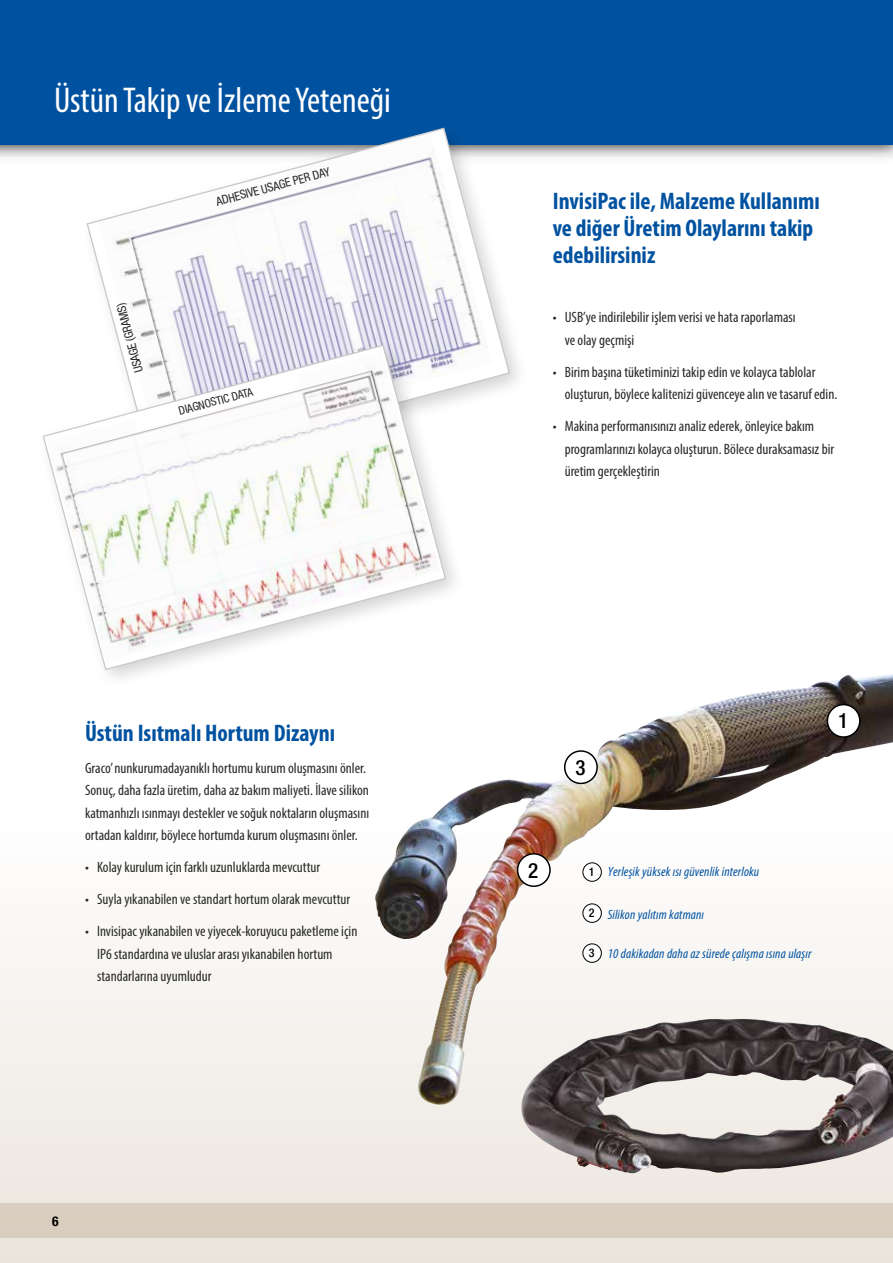
<style>
.page{position:relative;width:893px;height:1263px;background:#fff}
.page>*{position:absolute;margin:0;border:0;box-sizing:border-box;transform-origin:0 0}
.t1{font:condensed 36px "Myriad Pro";color:#fff}
.t2{font:700 condensed 24px/27px "Myriad Pro";color:#0052a0}
.t3{font:500 condensed 21px "Helvetica Neue LT Std";color:#000}
.t4{font:condensed 15px/22.5px "Myriad Pro";color:#282827}
.t5{font:italic condensed 13.5px "Myriad Pro";letter-spacing:.01em;color:#0052a0}
.t6{font:700 condensed 13.5px "Helvetica Neue LT Std";color:#000}
.t7{font:condensed 12.15px "Helvetica Neue LT Std";color:#282827}
.t8{font:500 condensed 12px "Helvetica Neue LT Std";color:#000}
.t9{font:condensed 11.55px "Helvetica Neue LT Std";color:#282827}
</style>
<div class="page">
<div style="left:0;top:808px;width:893px;height:455px;background:linear-gradient(to bottom,#fff,#ebe5dc)"></div>
<img style="left:374px;top:674px;width:519px;height:432px">
<img style="left:521px;top:1019px;width:372px;height:156px">
<div style="left:0;top:1203px;width:893px;height:35px;background:#d9cdbe"></div>
<div style="left:0;top:0;width:893px;height:145px;background:#0052a0"></div>
<div style="left:583px;top:863px;width:18px;height:18px;background:#fff;border-radius:50%"></div>
<div style="left:582px;top:862px;width:20px;height:20px;border:1px solid #000;border-radius:50%"></div>
<div style="left:583px;top:904px;width:18px;height:18px;background:#fff;border-radius:50%"></div>
<div style="left:582px;top:903px;width:20px;height:20px;border:1px solid #000;border-radius:50%"></div>
<div style="left:583px;top:944px;width:18px;height:18px;background:#fff;border-radius:50%"></div>
<div style="left:582px;top:943px;width:20px;height:20px;border:1px solid #000;border-radius:50%"></div>
<div style="left:518px;top:854px;width:32px;height:32px;background:#fff;border-radius:50%"></div>
<div style="left:517px;top:853px;width:34px;height:34px;border:2px solid #000;border-radius:50%"></div>
<div style="left:565px;top:751px;width:32px;height:32px;background:#fff;border-radius:50%"></div>
<div style="left:564px;top:750px;width:34px;height:34px;border:2px solid #000;border-radius:50%"></div>
<div style="left:80px;top:122px;width:450px;height:367px;background:#000;opacity:.18"></div>
<svg style="left:86px;top:127px;width:425px;height:343px"></svg>
<div style="left:36px;top:338px;width:430px;height:352px;background:#000;opacity:.18"></div>
<svg style="left:42px;top:344px;width:405px;height:327px"></svg>
<svg style="left:133px;top:375px;width:166px;height:56px"></svg>
<div style="left:827px;top:705px;width:33px;height:32px;background:#fff;border-radius:50%"></div>
<div style="left:827px;top:704px;width:33px;height:34px;border:2px solid #000;border-radius:50%"></div>
<h1 class="t1" style="left:54px;top:78px;width:338px">Üstün Takip ve İzleme Yeteneği</h1>
<p class="t7" style="left:215px;top:195px;width:119px;rotate:-15deg">ADHESIVE USAGE PER DAY</p>
<p class="t7" style="left:132px;top:374px;width:73px;rotate:-105deg">USAGE (GRAMS)</p>
<p class="t9" style="left:177px;top:405px;width:78px;rotate:-15deg">DIAGNOSTIC DATA</p>
<h2 class="t2" style="left:85px;top:719px;width:251px">Üstün Isıtmalı Hortum Dizaynı</h2>
<p class="t4" style="left:85px;top:756px;width:286px">Graco’ nunkurumadayanıklı hortumu kurum oluşmasını önler.<br>Sonuç, daha fazla üretim, daha az bakım maliyeti. İlave silikon katmanhızlı ısınmayı destekler ve soğuk noktaların oluşmasını ortadan kaldırır, böylece hortumda kurum oluşmasını önler.</p>
<p class="t4" style="left:85px;top:856px;width:237px">• Kolay kurulum için farklı uzunluklarda mevcuttur</p>
<p class="t4" style="left:85px;top:888px;width:267px">• Suyla yıkanabilen ve standart hortum olarak mevcuttur</p>
<p class="t4" style="left:97px;top:920px;width:262px;text-indent:-12px">• Invisipac yıkanabilen ve yiyecek-koruyucu paketleme için<br>IP6 standardına ve uluslar arası yıkanabilen hortum standarlarına uyumludur</p>
<p class="t6" style="left:52px;top:1213px;width:8px">6</p>
<h2 class="t2" style="left:553px;top:187px;width:269px">InvisiPac ile, Malzeme Kullanımı ve diğer Üretim Olaylarını takip edebilirsiniz</h2>
<p class="t4" style="left:565px;top:306px;width:232px;text-indent:-12px">• USB’ye indirilebilir işlem verisi ve hata raporlaması ve olay geçmişi</p>
<p class="t4" style="left:565px;top:360px;width:274px;text-indent:-12px">• Birim başına tüketiminizi takip edin ve kolayca tablolar oluşturun, böylece kalitenizi güvenceye alın ve tasaruf edin.</p>
<p class="t4" style="left:565px;top:415px;width:271px;text-indent:-12px">• Makina performanısınızı analiz ederek, önleyice bakım programlarınızı kolayca oluşturun. Bölece duraksamasız bir üretim gerçekleştirin</p>
<h3 class="t3" style="left:528px;top:857px;width:12px">2</h3>
<h3 class="t3" style="left:575px;top:755px;width:12px">3</h3>
<h3 class="t3" style="left:838px;top:708px;width:12px">1</h3>
<p class="t8" style="left:589px;top:865px;width:7px">1</p>
<p class="t8" style="left:589px;top:906px;width:7px">2</p>
<p class="t8" style="left:589px;top:946px;width:7px">3</p>
<p class="t5" style="left:608px;top:864px;width:153px">Yerleşik yüksek ısı güvenlik interloku</p>
<p class="t5" style="left:608px;top:906px;width:98px">Silikon yalıtım katmanı</p>
<p class="t5" style="left:608px;top:946px;width:205px">10 dakikadan daha az sürede çalışma ısına ulaşır</p>
</div>
